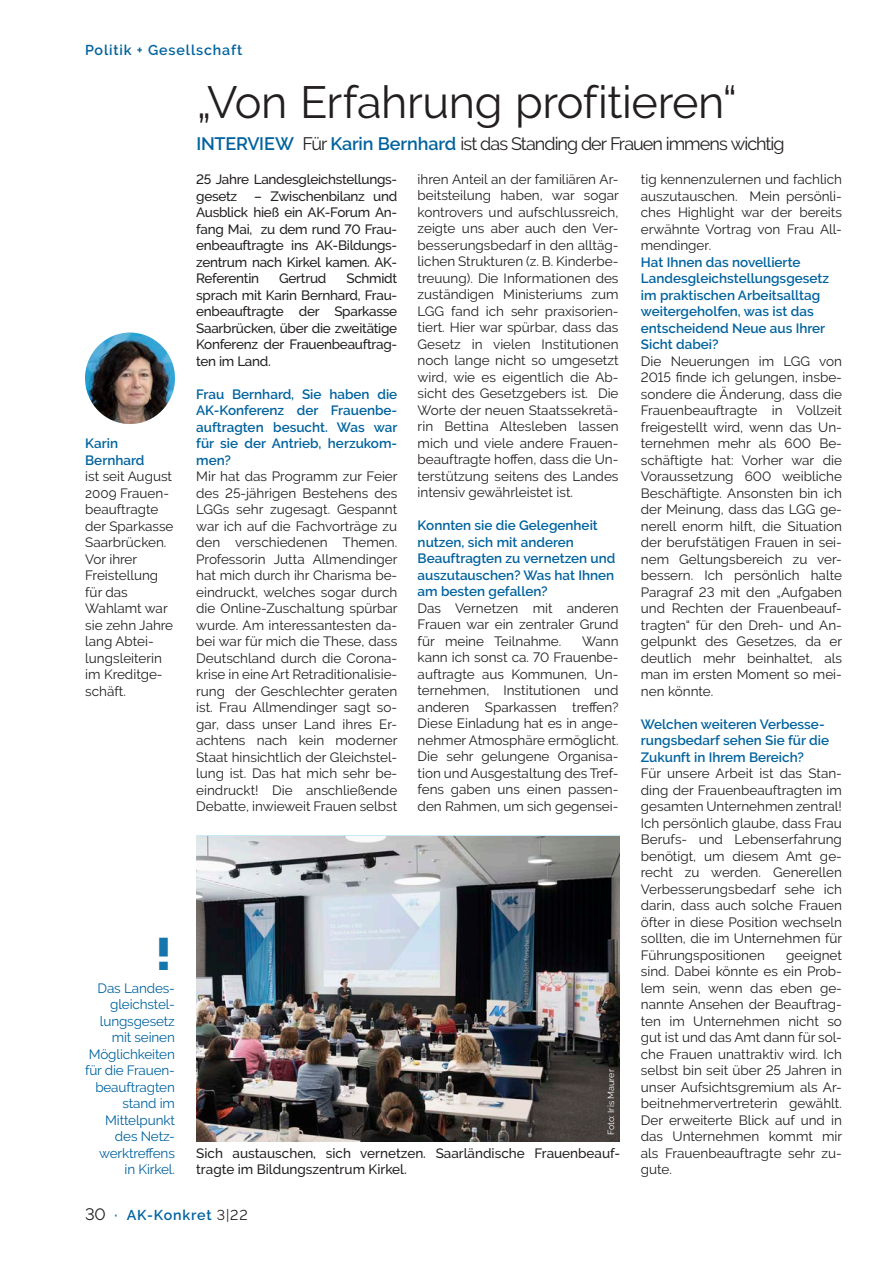
<style>
.page{position:relative;width:893px;height:1263px;background:#fff}
.page>*{position:absolute;margin:0;border:0;box-sizing:border-box;transform-origin:0 0}
.Überschrift_AK_Gesun{font:45px "Raleway";letter-spacing:-.01em;color:#231f20}
.Zahl_Einspaltig_für{font:900 45px "Raleway";color:#1476ac}
.Subline_fett___Zeich{font:18px "Raleway";letter-spacing:-.055em;color:#231f20}
.Kolumnentitel_linke{font:600 14.25px "Raleway";letter-spacing:.06em;color:#00639e}
.Seitenzahl_Kolumne_l{font:600 14.25px "Raleway";letter-spacing:.06em;color:#00639e}
.Kolumne_Fließtext_Bl{font:13.5px/16.5px "Raleway";color:#231f20;text-align:justify}
.Kolumne_Fließtext_Bl-2{font:600 13.5px/16.5px "Raleway";color:#00639e}
.Einführung_Überschri{font:500 13.5px/16.5px "Raleway";letter-spacing:-.02em;color:#231f20;text-align:justify}
.Tanzspalte_rechtsbün{font:13.5px/16.5px "Raleway";letter-spacing:-.01em;color:#00639e;text-align:right}
.Bildtext_ohne_Einzug{font:500 13.5px/16.5px "Raleway";color:#231f20}
.Fotocredits_vom_Bild{font:9px "Raleway";color:#fff}
.s1{font-weight:600;color:#00639e}
.s2{font-weight:400;font-size:16.5px;color:#231f20}
.s3{font-weight:400;color:#231f20}
</style>
<div class="page">
<img style="left:196px;top:836px;width:424px;height:305px">
<img style="left:85px;top:333px;width:90px;height:91px">
<p class="Kolumnentitel_linke" style="left:85px;top:41px;width:159px">Politik + Gesellschaft</p>
<p class="Kolumne_Fließtext_Bl-2" style="left:85px;top:435px;width:34px">Karin</p>
<p class="Kolumne_Fließtext_Bl" style="left:85px;top:451px;width:90px;text-align:left"><span class="s1">Bernhard<br></span>ist seit August<br>2009 Frauen&shy;beauftragte der Sparkasse<br>Saarbrücken.<br>Vor ihrer<br>Freistellung für das<br>Wahlamt war sie zehn Jahre lang Abtei&shy;lungsleiterin im Kreditge&shy;schäft.</p>
<p class="Zahl_Einspaltig_für" style="left:155px;top:928px;width:18px">!</p>
<p class="Tanzspalte_rechtsbün" style="left:85px;top:979px;width:91px">Das Landes&shy;gleichstel&shy;lungsgesetz mit seinen<br>Möglichkeiten für die Frauen&shy;beauftragten stand im<br>Mittelpunkt des Netz&shy;werktreffens<br>in Kirkel.</p>
<p class="Überschrift_AK_Gesun" style="left:196px;top:76px;width:542px">„Von Erfahrung profitieren“</p>
<p class="Subline_fett___Zeich" style="left:196px;top:133px;width:590px"><span class="s1">INTERVIEW</span> Für <span class="s1">Karin Bernhard</span> ist das Standing der Frauen immens wichtig</p>
<p class="Kolumne_Fließtext_Bl" style="left:641px;top:171px;width:203px">tig kennenzulernen und fachlich auszutauschen. Mein persönli&shy;ches Highlight war der bereits erwähnte Vortrag von Frau All&shy;mendinger.</p>
<p class="Kolumne_Fließtext_Bl-2" style="left:641px;top:254px;width:190px">Hat Ihnen das novellierte<br>Landesgleichstellungsgesetz im praktischen Arbeitsalltag weitergeholfen, was ist das entscheidend Neue aus Ihrer<br>Sicht dabei?</p>
<p class="Kolumne_Fließtext_Bl" style="left:641px;top:352px;width:203px">Die Neuerungen im LGG von 2015 finde ich gelungen, insbe&shy;sondere die Änderung, dass die Frauenbeauftragte in Vollzeit freigestellt wird, wenn das Un&shy;ternehmen mehr als 600 Be&shy;schäftigte hat: Vorher war die Voraussetzung 600 weibliche Beschäftigte. Ansonsten bin ich der Meinung, dass das LGG ge&shy;nerell enorm hilft, die Situation der berufstätigen Frauen in sei&shy;nem Geltungsbereich zu ver&shy;bessern. Ich persönlich halte Paragraf 23 mit den „Aufgaben und Rechten der Frauenbeauf&shy;tragten“ für den Dreh- und An&shy;gelpunkt des Gesetzes, da er deutlich mehr beinhaltet, als man im ersten Moment so mei&shy;nen könnte.</p>
<p class="Kolumne_Fließtext_Bl-2" style="left:641px;top:716px;width:190px">Welchen weiteren Verbesse&shy;rungsbedarf sehen Sie für die<br>Zukunft in Ihrem Bereich?</p>
<p class="Kolumne_Fließtext_Bl" style="left:641px;top:765px;width:203px">Für unsere Arbeit ist das Stan&shy;ding der Frauenbeauftragten im gesamten Unternehmen zentral!<br>Ich persönlich glaube, dass Frau Berufs- und Lebenserfahrung benötigt, um diesem Amt ge&shy;recht zu werden. Generellen Verbesserungsbedarf sehe ich darin, dass auch solche Frauen öfter in diese Position wechseln sollten, die im Unternehmen für Führungspositionen</p>
<p class="Kolumne_Fließtext_Bl" style="left:418px;top:171px;width:203px">ihren Anteil an der familiären Ar&shy;beitsteilung haben, war sogar kontrovers und aufschlussreich, zeigte uns aber auch den Ver&shy;besserungsbedarf in den alltäg&shy;lichen Strukturen (z. B. Kinderbe&shy;treuung). Die Informationen des zuständigen Ministeriums zum LGG fand ich sehr praxisorien&shy;tiert. Hier war spürbar, dass das Gesetz in vielen Institutionen noch lange nicht so umgesetzt wird, wie es eigentlich die Ab&shy;sicht des Gesetzgebers ist. Die Worte der neuen Staatssekretä&shy;rin Bettina Altesleben lassen mich und viele andere Frauen&shy;beauftragte hoffen, dass die Un&shy;terstützung seitens des Landes intensiv gewährleistet ist.</p>
<p class="Kolumne_Fließtext_Bl-2" style="left:418px;top:517px;width:199px">Konnten sie die Gelegenheit nutzen, sich mit anderen<br>Beauftragten zu vernetzen und auszutauschen? Was hat Ihnen am besten gefallen?</p>
<p class="Kolumne_Fließtext_Bl" style="left:418px;top:600px;width:202px">Das Vernetzen mit anderen Frauen war ein zentraler Grund für meine Teilnahme.</p>
<p class="Einführung_Überschri" style="left:196px;top:171px;width:203px">25 Jahre Landesgleichstellungs&shy;gesetz</p>
<p class="Einführung_Überschri" style="left:196px;top:188px;width:203px;text-indent:58px">– Zwischenbilanz und Ausblick hieß ein AK-Forum An&shy;fang Mai, zu dem rund 70 Frau&shy;enbeauftragte ins AK-Bildungs&shy;zentrum nach Kirkel kamen. AK-Referentin</p>
<p class="Einführung_Überschri" style="left:196px;top:270px;width:203px;text-indent:150px">Schmidt sprach mit Karin Bernhard, Frau&shy;enbeauftragte der Sparkasse Saarbrücken, über die zweitätige Konferenz der Frauenbeauftrag&shy;ten im Land.</p>
<p class="Kolumne_Fließtext_Bl-2" style="left:196px;top:386px;width:203px;text-align:justify">Frau Bernhard, Sie haben die AK-Konferenz der Frauenbe&shy;auftragten besucht. Was war für sie der Antrieb, herzukom&shy;men?</p>
<p class="Kolumne_Fließtext_Bl" style="left:196px;top:468px;width:203px">Mir hat das Programm zur Feier des 25-jährigen Bestehens des LGGs sehr zugesagt. Gespannt war ich auf die Fachvorträge zu den verschiedenen Themen.<br>Professorin Jutta Allmendinger hat mich durch ihr Charisma be&shy;eindruckt, welches sogar durch die Online-Zuschaltung spürbar wurde. Am interessantesten da&shy;bei war für mich die These, dass Deutschland durch die Corona&shy;krise in eine Art Retraditionalisie&shy;rung der Geschlechter geraten ist. Frau Allmendinger sagt so&shy;gar, dass unser Land ihres Er&shy;achtens nach kein moderner Staat hinsichtlich der Gleichstel&shy;lung ist. Das hat mich sehr be&shy;eindruckt! Die anschließende Debatte, inwieweit Frauen selbst</p>
<p class="Einführung_Überschri" style="left:279px;top:270px;width:49px">Gertrud</p>
<p class="Kolumne_Fließtext_Bl" style="left:418px;top:633px;width:202px;text-indent:164px">Wann kann ich sonst ca. 70 Frauenbe&shy;auftragte aus Kommunen, Un&shy;ternehmen, Institutionen und anderen Sparkassen treffen?<br>Diese Einladung hat es in ange&shy;nehmer Atmosphäre ermöglicht.<br>Die sehr gelungene Organisa&shy;tion und Ausgestaltung des Tref&shy;fens gaben uns einen passen&shy;den Rahmen, um sich gegensei-</p>
<p class="Kolumne_Fließtext_Bl" style="left:641px;top:946px;width:203px;text-indent:145px">geeignet sind. Dabei könnte es ein Prob&shy;lem sein, wenn das eben ge&shy;nannte Ansehen der Beauftrag&shy;ten im Unternehmen nicht so gut ist und das Amt dann für sol&shy;che Frauen unattraktiv wird. Ich selbst bin seit über 25 Jahren in unser Aufsichtsgremium als Ar&shy;beitnehmervertreterin gewählt.<br>Der erweiterte Blick auf und in das Unternehmen kommt mir als Frauenbeauftragte sehr zu&shy;gute.</p>
<p class="Fotocredits_vom_Bild" style="left:606px;top:1135px;width:68px;rotate:-90deg">Foto: Iris Maurer</p>
<p class="Bildtext_ohne_Einzug" style="left:196px;top:1144px;width:425px">Sich austauschen, sich vernetzen. Saarländische Frauenbeauf&shy;tragte im Bildungszentrum Kirkel.</p>
<p class="Seitenzahl_Kolumne_l" style="left:85px;top:1207px;width:164px"><span class="s2">30</span> · AK-Konkret <span class="s3">3|22</span></p>
</div>
